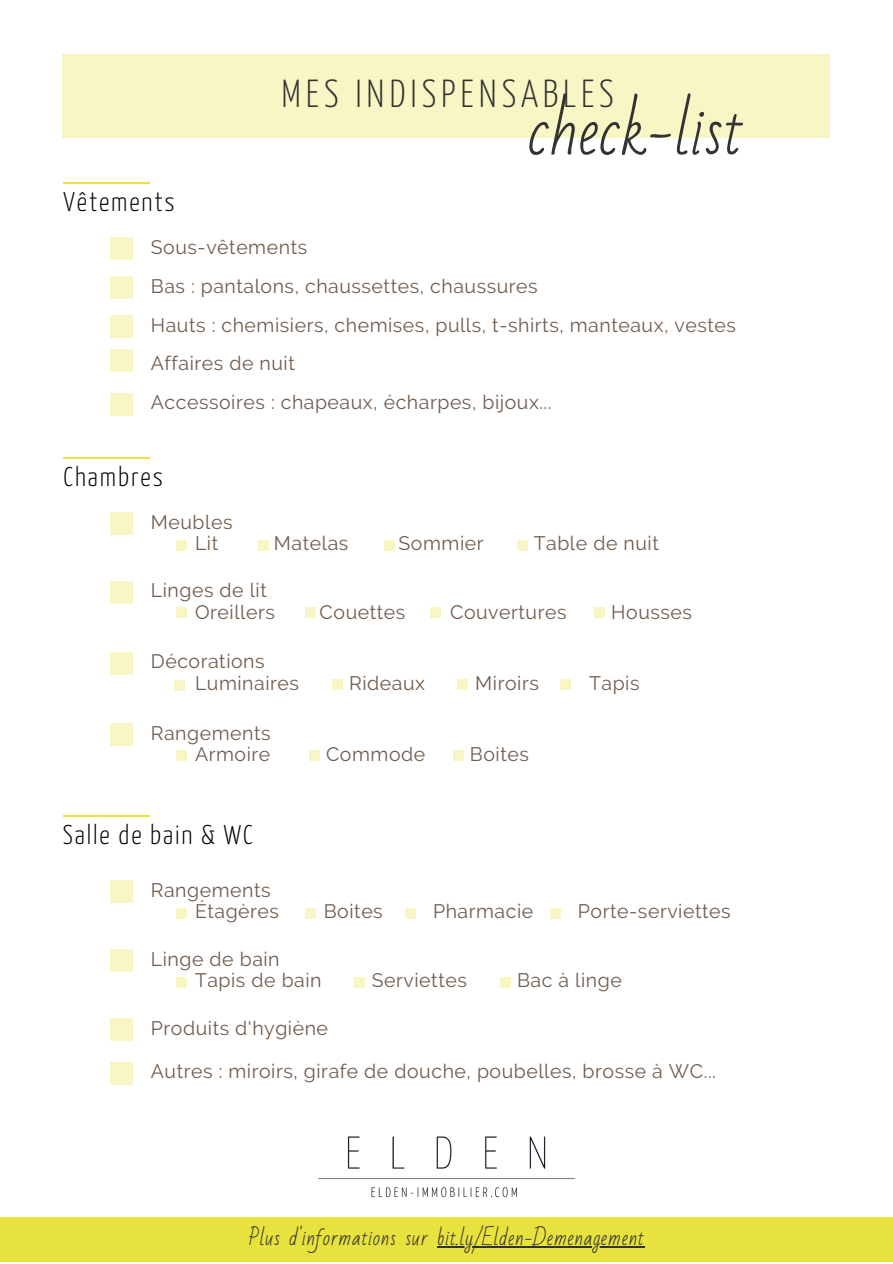
<style>
.page{position:relative;width:893px;height:1264px;background:#fff}
.page>*{position:absolute;margin:0;border:0;box-sizing:border-box;transform-origin:0 0}
.t1{font:63px "Bad Script";color:#333}
.t2{font:300 39px "Yanone Kaffeesatz";letter-spacing:.125em;color:#333}
.t3{font:300 27px "Yanone Kaffeesatz";letter-spacing:.07em;color:#000}
.t4{font:19.5px "Raleway";letter-spacing:.03em;color:#705c4d}
.t5{font:19.5px "Bad Script";letter-spacing:.03em;color:#333}
</style>
<div class="page">
<div style="left:110px;top:276px;width:23px;height:23px;background:#f8f6c5"></div>
<div style="left:110px;top:315px;width:23px;height:23px;background:#f8f6c5"></div>
<hr style="left:64px;top:183px;width:86px;height:1px;background:#e8e23e">
<div style="left:110px;top:349px;width:23px;height:22px;background:#f8f6c5"></div>
<div style="left:110px;top:238px;width:23px;height:22px;background:#f8f6c5"></div>
<div style="left:110px;top:393px;width:23px;height:22px;background:#f8f6c5"></div>
<div style="left:0;top:1217px;width:892px;height:45px;background:#e8e23e"></div>
<img style="left:318px;top:1136px;width:257px;height:61px">
<hr style="left:437px;top:1245px;width:207px;height:2px;background:#333">
<hr style="left:63px;top:457px;width:86px;height:1px;background:#e8e23e">
<div style="left:110px;top:512px;width:23px;height:22px;background:#f8f6c5"></div>
<div style="left:177px;top:540px;width:10px;height:10px;background:#f8f6c5"></div>
<div style="left:258px;top:540px;width:10px;height:10px;background:#f8f6c5"></div>
<div style="left:384px;top:540px;width:10px;height:10px;background:#f8f6c5"></div>
<div style="left:517px;top:540px;width:10px;height:10px;background:#f8f6c5"></div>
<div style="left:110px;top:652px;width:23px;height:22px;background:#f8f6c5"></div>
<div style="left:175px;top:680px;width:10px;height:10px;background:#f8f6c5"></div>
<div style="left:332px;top:679px;width:10px;height:10px;background:#f8f6c5"></div>
<div style="left:458px;top:679px;width:10px;height:10px;background:#f8f6c5"></div>
<div style="left:560px;top:679px;width:10px;height:10px;background:#f8f6c5"></div>
<div style="left:110px;top:723px;width:23px;height:22px;background:#f8f6c5"></div>
<div style="left:177px;top:750px;width:10px;height:10px;background:#f8f6c5"></div>
<div style="left:309px;top:750px;width:10px;height:10px;background:#f8f6c5"></div>
<div style="left:453px;top:750px;width:10px;height:10px;background:#f8f6c5"></div>
<div style="left:110px;top:581px;width:23px;height:22px;background:#f8f6c5"></div>
<div style="left:177px;top:608px;width:10px;height:10px;background:#f8f6c5"></div>
<div style="left:305px;top:608px;width:10px;height:10px;background:#f8f6c5"></div>
<div style="left:431px;top:608px;width:10px;height:10px;background:#f8f6c5"></div>
<div style="left:594px;top:608px;width:10px;height:10px;background:#f8f6c5"></div>
<hr style="left:63px;top:815px;width:86px;height:1px;background:#e8e23e">
<div style="left:110px;top:880px;width:23px;height:22px;background:#f8f6c5"></div>
<div style="left:177px;top:908px;width:10px;height:10px;background:#f8f6c5"></div>
<div style="left:305px;top:908px;width:10px;height:10px;background:#f8f6c5"></div>
<div style="left:405px;top:908px;width:11px;height:10px;background:#f8f6c5"></div>
<div style="left:551px;top:908px;width:10px;height:10px;background:#f8f6c5"></div>
<div style="left:110px;top:949px;width:23px;height:22px;background:#f8f6c5"></div>
<div style="left:177px;top:977px;width:10px;height:10px;background:#f8f6c5"></div>
<div style="left:355px;top:977px;width:10px;height:10px;background:#f8f6c5"></div>
<div style="left:110px;top:1018px;width:23px;height:22px;background:#f8f6c5"></div>
<div style="left:500px;top:977px;width:11px;height:10px;background:#f8f6c5"></div>
<div style="left:110px;top:1061px;width:23px;height:23px;background:#f8f6c5"></div>
<div style="left:63px;top:54px;width:766px;height:84px;background:#f8f6c5"></div>
<p class="t3" style="left:64px;top:191px;width:112px">Vêtements</p>
<p class="t2" style="left:281px;top:78px;width:334px">MES INDISPENSABLES</p>
<p class="t1" style="left:527px;top:96px;width:217px">check-list</p>
<p class="t4" style="left:151px;top:236px;width:158px">Sous-vêtements</p>
<p class="t4" style="left:151px;top:275px;width:388px">Bas : pantalons, chaussettes, chaussures</p>
<p class="t4" style="left:151px;top:313px;width:586px">Hauts : chemisiers, chemises, pulls, t-shirts, manteaux, vestes</p>
<p class="t4" style="left:151px;top:352px;width:146px">Affaires de nuit</p>
<p class="t4" style="left:151px;top:391px;width:402px">Accessoires : chapeaux, écharpes, bijoux...</p>
<p class="t3" style="left:64px;top:466px;width:101px">Chambres</p>
<p class="t4" style="left:151px;top:510px;width:83px">Meubles</p>
<p class="t4" style="left:195px;top:532px;width:25px">Lit</p>
<p class="t4" style="left:274px;top:532px;width:76px">Matelas</p>
<p class="t4" style="left:398px;top:532px;width:87px">Sommier</p>
<p class="t4" style="left:533px;top:532px;width:126px">Table de nuit</p>
<p class="t4" style="left:151px;top:579px;width:118px">Linges de lit</p>
<p class="t4" style="left:195px;top:600px;width:81px">Oreillers</p>
<p class="t4" style="left:319px;top:600px;width:87px">Couettes</p>
<p class="t4" style="left:450px;top:600px;width:118px">Couvertures</p>
<p class="t4" style="left:611px;top:600px;width:82px">Housses</p>
<p class="t4" style="left:151px;top:650px;width:115px">Décorations</p>
<p class="t4" style="left:195px;top:671px;width:105px">Luminaires</p>
<p class="t4" style="left:349px;top:671px;width:77px">Rideaux</p>
<p class="t4" style="left:475px;top:671px;width:65px">Miroirs</p>
<p class="t4" style="left:589px;top:671px;width:52px">Tapis</p>
<p class="t4" style="left:151px;top:721px;width:121px">Rangements</p>
<p class="t4" style="left:195px;top:742px;width:77px">Armoire</p>
<p class="t4" style="left:326px;top:742px;width:101px">Commode</p>
<p class="t4" style="left:470px;top:742px;width:60px">Boites</p>
<p class="t3" style="left:63px;top:824px;width:191px">Salle de bain &amp; WC</p>
<p class="t4" style="left:151px;top:878px;width:121px">Rangements</p>
<p class="t4" style="left:195px;top:899px;width:86px">Étagères</p>
<p class="t4" style="left:324px;top:899px;width:60px">Boites</p>
<p class="t4" style="left:433px;top:899px;width:102px">Pharmacie</p>
<p class="t4" style="left:578px;top:899px;width:154px">Porte-serviettes</p>
<p class="t4" style="left:151px;top:947px;width:130px">Linge de bain</p>
<p class="t4" style="left:195px;top:968px;width:128px">Tapis de bain</p>
<p class="t4" style="left:372px;top:968px;width:97px">Serviettes</p>
<p class="t4" style="left:517px;top:968px;width:106px">Bac à linge</p>
<p class="t4" style="left:151px;top:1016px;width:179px">Produits d'hygiène</p>
<p class="t4" style="left:151px;top:1060px;width:566px">Autres : miroirs, girafe de douche, poubelles, brosse à WC...</p>
<p class="t5" style="left:248px;top:1226px;width:397px">Plus d'informations sur bit.ly/Elden-Demenagement</p>
</div>
